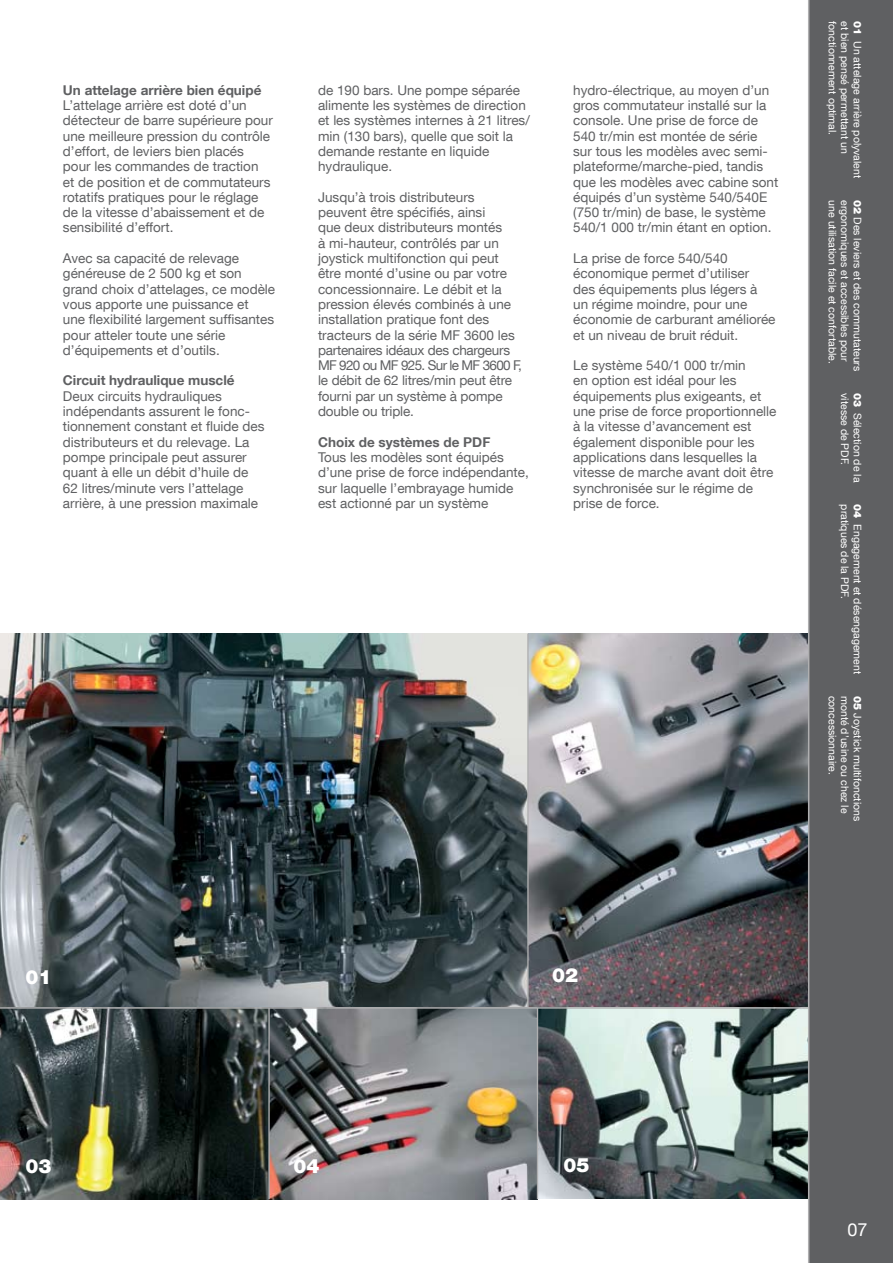
<style>
.page{position:relative;width:893px;height:1263px;background:#fff}
.page>*{position:absolute;margin:0;border:0;box-sizing:border-box;transform-origin:0 0}
.t1{font:900 19.5px "Helvetica Neue LT Com";color:#fff}
.t2{font:18px "Helvetica Neue LT Com";color:#fff}
.t3{font:13.5px/15.3px "Helvetica Neue LT Com";color:#5f6062}
.t4{font:700 13.5px "Helvetica Neue LT Com";color:#5f6062}
.t5{font:10.5px/12.6px "Helvetica Neue LT Com";color:#fff}
.s1{font-weight:900}
</style>
<div class="page">
<img style="left:0;top:634px;width:808px;height:565px">
<hr style="left:527px;top:634px;width:2px;height:374px;background:#afafb0">
<hr style="left:0;top:1007px;width:808px;height:2px;background:#afafb0">
<hr style="left:268px;top:1008px;width:2px;height:191px;background:#afafb0">
<hr style="left:537px;top:1008px;width:1px;height:191px;background:#afafb0">
<div style="left:808px;top:0;width:85px;height:1263px;background:#5f6062"></div>
<p class="t4" style="left:63px;top:81px;width:200px">Un attelage arrière bien équipé</p>
<p class="t3" style="left:63px;top:97px;width:212px">L’attelage arrière est doté d’un détecteur de barre supérieure pour une meilleure pression du contrôle d’effort, de leviers bien placés pour les commandes de traction et de position et de commutateurs rotatifs pratiques pour le réglage de la vitesse d’abaissement et de sensibilité d’effort.</p>
<p class="t3" style="left:63px;top:250px;width:214px">Avec sa capacité de relevage généreuse de 2 500 kg et son grand choix d’attelages, ce modèle vous apporte une puissance et<br>une flexibilité largement suffisantes pour atteler toute une série d’équipements et d’outils.</p>
<p class="t4" style="left:63px;top:372px;width:173px">Circuit hydraulique musclé</p>
<p class="t3" style="left:63px;top:388px;width:203px">Deux circuits hydrauliques indépendants assurent le fonc&shy;tionnement constant et fluide des distributeurs et du relevage. La pompe principale peut assurer quant à elle un débit d’huile de<br>62 litres/minute vers l’attelage arrière, à une pression maximale</p>
<p class="t3" style="left:318px;top:82px;width:213px">de 190 bars. Une pompe séparée alimente les systèmes de direction et les systèmes internes à 21 litres/ min (130 bars), quelle que soit la demande restante en liquide hydraulique.</p>
<p class="t3" style="left:318px;top:189px;width:205px">Jusqu’à trois distributeurs peuvent être spécifiés, ainsi<br>que deux distributeurs montés<br>à mi-hauteur, contrôlés par un joystick multifonction qui peut être monté d’usine ou par votre concessionnaire. Le débit et la pression élevés combinés à une installation pratique font des tracteurs de la série MF 3600 les partenaires idéaux des chargeurs<br>MF 920 ou MF 925. Sur le MF 3600 F, le débit de 62 litres/min peut être fourni par un système à pompe double ou triple.</p>
<p class="t4" style="left:318px;top:433px;width:174px">Choix de systèmes de PDF</p>
<p class="t3" style="left:318px;top:449px;width:212px">Tous les modèles sont équipés d’une prise de force indépendante, sur laquelle l’embrayage humide est actionné par un système</p>
<p class="t3" style="left:573px;top:82px;width:207px">hydro-électrique, au moyen d’un gros commutateur installé sur la console. Une prise de force de<br>540 tr/min est montée de série sur tous les modèles avec semi&shy;plateforme/marche-pied, tandis que les modèles avec cabine sont équipés d’un système 540/540E (750 tr/min) de base, le système<br>540/1 000 tr/min étant en option.</p>
<p class="t3" style="left:573px;top:250px;width:204px">La prise de force 540/540 économique permet d’utiliser<br>des équipements plus légers à un régime moindre, pour une économie de carburant améliorée et un niveau de bruit réduit.</p>
<p class="t3" style="left:573px;top:357px;width:205px">Le système 540/1 000 tr/min<br>en option est idéal pour les équipements plus exigeants, et une prise de force proportionnelle à la vitesse d’avancement est également disponible pour les applications dans lesquelles la vitesse de marche avant doit être synchronisée sur le régime de prise de force.</p>
<p class="t5" style="left:839px;top:21px;width:115px;rotate:90deg">fonctionnement optimal.</p>
<p class="t5" style="left:852px;top:21px;width:134px;rotate:90deg">et bien pensé permettant un</p>
<p class="t5" style="left:864px;top:21px;width:158px;rotate:90deg"><span class="s1">01</span> Un attelage arrière polyvalent</p>
<p class="t5" style="left:839px;top:200px;width:165px;rotate:90deg">une utilisation facile et confortable.</p>
<p class="t5" style="left:852px;top:200px;width:163px;rotate:90deg">ergonomiques et accessibles pour</p>
<p class="t5" style="left:864px;top:393px;width:91px;rotate:90deg"><span class="s1">03</span> Sélection de la vitesse de PDF.</p>
<p class="t5" style="left:864px;top:504px;width:171px;rotate:90deg"><span class="s1">04</span> Engagement et désengagement pratiques de la PDF.</p>
<p class="t5" style="left:864px;top:696px;width:127px;rotate:90deg"><span class="s1">05</span> Joystick multifonctions</p>
<p class="t5" style="left:864px;top:200px;width:172px;rotate:90deg"><span class="s1">02</span> Des leviers et des commutateurs</p>
<p class="t5" style="left:839px;top:696px;width:81px;rotate:90deg">concessionnaire.</p>
<p class="t5" style="left:852px;top:696px;width:119px;rotate:90deg">monté d’usine ou chez le</p>
<h1 class="t1" style="left:26px;top:965px;width:28px">01</h1>
<h1 class="t1" style="left:552px;top:963px;width:28px">02</h1>
<h1 class="t1" style="left:26px;top:1154px;width:28px">03</h1>
<h1 class="t1" style="left:293px;top:1154px;width:28px">04</h1>
<h1 class="t1" style="left:563px;top:1153px;width:28px">05</h1>
<h2 class="t2" style="left:847px;top:1218px;width:22px">07</h2>
</div>
